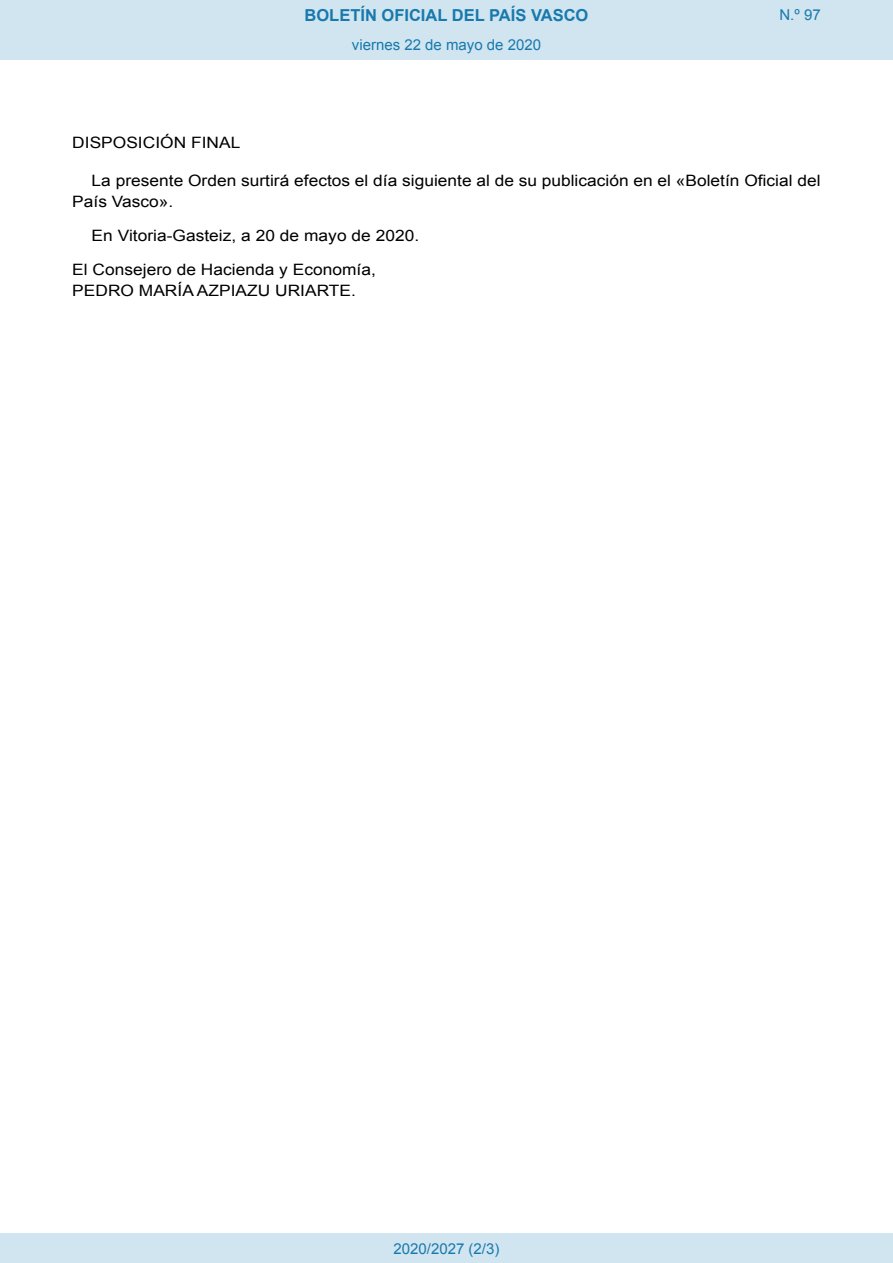
<style>
.page{position:relative;width:893px;height:1263px;background:#fff}
.page>*{position:absolute;margin:0;border:0;box-sizing:border-box;transform-origin:0 0}
.t1{font:700 16.5px "Arial";color:#1879ad}
.BOPVDetalle{font:15.6px/21px "Arial";color:#000;scale:1.11 1}
.BOPVFirmaLugFec{font:15.6px "Arial";color:#000;scale:1.11 1}
.BOPVFirmaPuesto{font:15.6px "Arial";color:#000;scale:1.11 1}
.BOPVFirmaNombre{font:15.6px "Arial";color:#000;scale:1.11 1}
.BOPVDisposicion{font:15.6px "Arial";color:#000;scale:1.11 1}
.Paginacion_Centro{font:15px "Arial";color:#1879ad}
</style>
<div class="page">
<div style="left:0;top:0;width:893px;height:60px;background:#d0e5f0"></div>
<div style="left:0;top:1233px;width:893px;height:30px;background:#d0e5f0"></div>
<p class="t1" style="left:305px;top:4px;width:285px">BOLETÍN OFICIAL DEL PAÍS VASCO</p>
<p class="Paginacion_Centro" style="left:352px;top:35px;width:191px">viernes 22 de mayo de 2020</p>
<p class="Paginacion_Centro" style="left:779px;top:5px;width:43px">N.º 97</p>
<p class="BOPVDisposicion" style="left:72px;top:132px;width:153px">DISPOSICIÓN FINAL</p>
<p class="BOPVDetalle" style="left:72px;top:170px;width:676px;text-indent:19px">La presente Orden surtirá efectos el día siguiente al de su publicación en el «Boletín Oficial del<br>País Vasco».</p>
<p class="BOPVFirmaLugFec" style="left:92px;top:225px;width:297px">En Vitoria-Gasteiz, a 20 de mayo de 2020.</p>
<p class="BOPVFirmaPuesto" style="left:72px;top:259px;width:275px">El Consejero de Hacienda y Economía,</p>
<p class="BOPVFirmaNombre" style="left:72px;top:280px;width:257px">PEDRO MARÍA AZPIAZU URIARTE.</p>
<p class="Paginacion_Centro" style="left:393px;top:1238px;width:107px">2020/2027 (2/3)</p>
</div>
